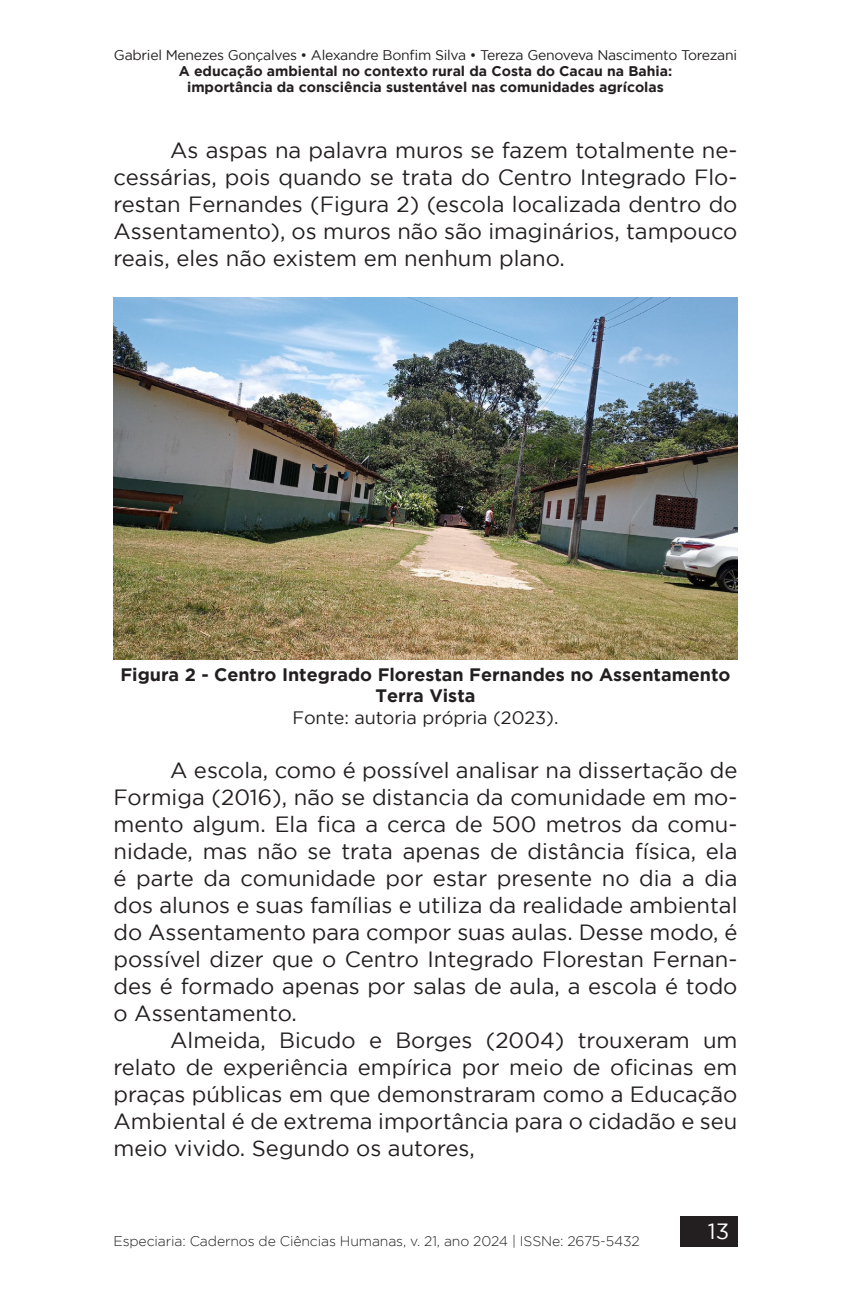
<style>
.page{position:relative;width:851px;height:1304px;background:#fff}
.page>*{position:absolute;margin:0;border:0;box-sizing:border-box;transform-origin:0 0}
.texto{font:22px/27px "Gotham";color:#231f20;text-align:justify}
.t1{font:22px "Gotham";color:#fff}
.legenda{font:700 18px/21.6px "Gotham";color:#231f20;text-align:center}
.legenda-2{font:18px "Gotham";color:#231f20}
.t2{font:700 14px/16px "Gotham";color:#231f20;text-align:center}
.t3{font:14px "Gotham";letter-spacing:-.02em;color:#231f20}
.t4{font:300 14px "Gotham";letter-spacing:-.01em;color:#231f20}
</style>
<div class="page">
<div style="left:679px;top:1216px;width:58px;height:30px;background:#231f20"></div>
<img style="left:113px;top:298px;width:624px;height:361px">
<p class="t3" style="left:114px;top:47px;width:624px">Gabriel Menezes Gonçalves • Alexandre Bonfim Silva • Tereza Genoveva Nascimento Torezani</p>
<p class="t2" style="left:179px;top:63px;width:495px">A educação ambiental no contexto rural da Costa do Cacau na Bahia: importância da consciência sustentável nas comunidades agrícolas</p>
<p class="texto" style="left:113px;top:136px;width:625px;text-indent:57px">As aspas na palavra muros se fazem totalmente ne&shy;cessárias, pois quando se trata do Centro Integrado Flo&shy;restan Fernandes (Figura 2) (escola localizada dentro do Assentamento), os muros não são imaginários, tampouco reais, eles não existem em nenhum plano.</p>
<p class="legenda" style="left:120px;top:663px;width:611px">Figura 2 - Centro Integrado Florestan Fernandes no Assentamento<br>Terra Vista</p>
<p class="legenda-2" style="left:292px;top:707px;width:267px">Fonte: autoria própria (2023).</p>
<p class="texto" style="left:113px;top:756px;width:625px;text-indent:57px">A escola, como é possível analisar na dissertação de Formiga (2016), não se distancia da comunidade em mo&shy;mento algum. Ela fica a cerca de 500 metros da comu&shy;nidade, mas não se trata apenas de distância física, ela é parte da comunidade por estar presente no dia a dia dos alunos e suas famílias e utiliza da realidade ambiental do Assentamento para compor suas aulas. Desse modo, é possível dizer que o Centro Integrado Florestan Fernan&shy;des é formado apenas por salas de aula, a escola é todo o Assentamento.</p>
<p class="texto" style="left:113px;top:1026px;width:625px;text-indent:57px">Almeida, Bicudo e Borges (2004) trouxeram um relato de experiência empírica por meio de oficinas em praças públicas em que demonstraram como a Educação Ambiental é de extrema importância para o cidadão e seu meio vivido. Segundo os autores,</p>
<p class="t4" style="left:113px;top:1233px;width:528px">Especiaria: Cadernos de Ciências Humanas, v. 21, ano 2024 | ISSNe: 2675-5432</p>
<p class="t1" style="left:707px;top:1219px;width:23px">13</p>
</div>
